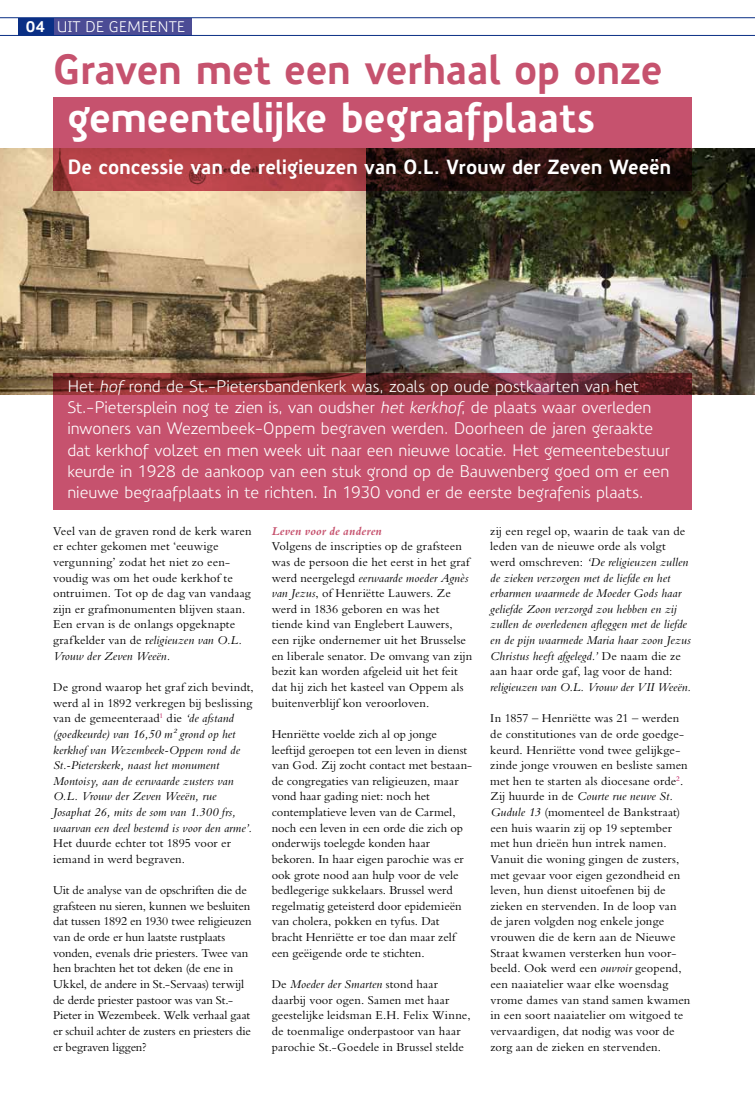
<style>
.page{position:relative;width:755px;height:1099px;background:#fff}
.page>*{position:absolute;margin:0;border:0;box-sizing:border-box;transform-origin:0 0}
.t1{font:700 41.25px "Precious Sans";letter-spacing:-.015em;color:#fff}
.t2{font:700 41.25px "Precious Sans";letter-spacing:-.02em;color:#c6526e}
.t3{font:700 20px "Precious Sans";letter-spacing:-.01em;color:#fff}
.t4{font:16.25px/21.2px "Precious Sans";letter-spacing:-.005em;color:#fff}
.t5{font:15px "Precious Sans";color:#fff}
.t6{font:12.5px/15.6px "Bembo Std";letter-spacing:.005em;color:#000}
.t7{font:italic 12.5px/15.6px "Bembo Std";letter-spacing:.01em;color:#000}
.t8{font:italic 700 12.5px "Bembo Std";letter-spacing:.01em;color:#c6526e}
.s1{font-weight:700}
.s2{font-style:italic}
.s3{font-style:normal}
</style>
<div class="page">
<div style="left:53px;top:18px;width:138px;height:17px;background:#4c4c95"></div>
<div style="left:18px;top:18px;width:35px;height:17px;background:#0a2f85"></div>
<hr style="left:0;top:18px;width:755px;height:1px;background:#0a2f85">
<hr style="left:0;top:35px;width:755px;height:1px;background:#0a2f85">
<img style="left:0;top:148px;width:366px;height:246px">
<img style="left:366px;top:148px;width:389px;height:246px">
<svg style="left:53px;top:97px;width:638px;height:94px;background:#9b3e4e"></svg>
<svg style="left:53px;top:373px;width:638px;height:136px;background:#b84b63"></svg>
<p class="t5" style="left:26px;top:17px;width:161px"><span class="s1">04</span> uit d e gemeente</p>
<h1 class="t2" style="left:53px;top:43px;width:611px">Graven met een verhaal op onze</h1>
<h1 class="t1" style="left:67px;top:91px;width:529px">gemeentelijke begraafplaats</h1>
<h2 class="t3" style="left:67px;top:154px;width:605px">De concessie van de religieuzen van O.L. Vrouw der Zeven Weeën</h2>
<p class="t4" style="left:67px;top:375px;width:604px">Het <span class="s2">hof</span> rond de St.-Pietersbandenkerk was, zoals op oude postkaarten van het St.-Pietersplein nog te zien is, van oudsher <span class="s2">het kerkhof</span>, de plaats waar overleden inwoners van Wezembeek-Oppem begraven werden. Doorheen de jaren geraakte dat kerkhof volzet en men week uit naar een nieuwe locatie. Het gemeentebestuur keurde in 1928 de aankoop van een stuk grond op de Bauwenberg goed om er een nieuwe begraafplaats in te richten. In 1930 vond er de eerste begrafenis plaats.</p>
<p class="t6" style="left:53px;top:522px;width:200px">Veel van de graven rond de kerk waren er echter gekomen met ‘eeuwige vergunning’ zodat het niet zo een&shy;voudig was om het oude kerkhof te ontruimen. Tot op de dag van vandaag zijn er grafmonumenten blijven staan.<br>Een ervan is de onlangs opgeknapte grafkelder van de r<span class="s2">eligieuzen van O.L.<br>Vrouw der Zeven Weeën.</span></p>
<p class="t7" style="left:53px;top:679px;width:202px"><span class="s3">De grond waarop het graf zich bevindt, werd al in 1892 verkregen bij beslissing van de gemeenteraad</span><sup>1</sup> <span class="s3">die</span> ‘de afstand (goedkeurde) van 16,50 m² grond op het kerkhof van Wezembeek-Oppem rond de St.-Pieterskerk, naast het monument Montoisy, aan de eerwaarde zusters van O.L. Vrouw der Zeven Weeën, rue Josaphat 26, mits de som van 1.300 frs, waarvan een deel bestemd is voor den arme’.</p>
<p class="t6" style="left:53px;top:835px;width:179px">Het duurde echter tot 1895 voor er iemand in werd begraven.</p>
<p class="t6" style="left:53px;top:882px;width:200px">Uit de analyse van de opschriften die de grafsteen nu sieren, kunnen we besluiten dat tussen 1892 en 1930 twee religieuzen van de orde er hun laatste rustplaats vonden, evenals drie priesters. Twee van hen brachten het tot deken (de ene in Ukkel, de andere in St.-Servaas) terwijl de derde priester pastoor was van St.- Pieter in Wezembeek. Welk verhaal gaat er schuil achter de zusters en priesters die er begraven liggen?</p>
<p class="t8" style="left:272px;top:524px;width:112px">Leven voor de anderen</p>
<p class="t6" style="left:272px;top:538px;width:202px">Volgens de inscripties op de grafsteen was de persoon die het eerst in het graf werd neergelegd <span class="s2">eerwaarde moeder Agnès van Jezus</span>, of Henriëtte Lauwers. Ze werd in 1836 geboren en was het tiende kind van Englebert Lauwers, een rijke ondernemer uit het Brusselse en liberale senator. De omvang van zijn bezit kan worden afgeleid uit het feit dat hij zich het kasteel van Oppem als buitenverblijf kon veroorloven.</p>
<p class="t6" style="left:272px;top:726px;width:202px">Henriëtte voelde zich al op jonge leeftijd geroepen tot een leven in dienst van God. Zij zocht contact met bestaan&shy;de congregaties van religieuzen, maar vond haar gading niet: noch het contemplatieve leven van de Carmel, noch een leven in een orde die zich op onderwijs toelegde konden haar bekoren. In haar eigen parochie was er ook grote nood aan hulp voor de vele bedlegerige sukkelaars. Brussel werd regelmatig geteisterd door epidemieën van cholera, pokken en tyfus. Dat bracht Henriëtte er toe dan maar zelf een geëigende orde te stichten.</p>
<p class="t6" style="left:272px;top:976px;width:200px">De <span class="s2">Moeder der Smarten</span> stond haar daarbij voor ogen. Samen met haar geestelijke leidsman E.H. Felix Winne, de toenmalige onderpastoor van haar parochie St.-Goedele in Brussel stelde</p>
<p class="t7" style="left:490px;top:522px;width:202px"><span class="s3">zij een regel op, waarin de taak van de leden van de nieuwe orde als volgt werd omschreven:</span> ‘De religieuzen zullen de zieken verzorgen met de liefde en het erbarmen waarmede de Moeder Gods haar geliefde Zoon verzorgd zou hebben en zij zullen de overledenen afleggen met de liefde en de pijn waarmede Maria haar zoon Jezus Christus heeft afgelegd.’ <span class="s3">De naam die ze aan haar orde gaf, lag voor de hand:</span></p>
<p class="t7" style="left:490px;top:679px;width:202px">religieuzen van O.L. Vrouw der VII Weeën.</p>
<p class="t6" style="left:490px;top:710px;width:202px">In 1857 – Henriëtte was 21 – werden de constitutiones van de orde goedge&shy;keurd. Henriëtte vond twee gelijkge&shy;zinde jonge vrouwen en besliste samen met hen te starten als diocesane orde<sup>2</sup>.<br>Zij huurde in de <span class="s2">Courte rue neuve St.<br>Gudule 13</span> (momenteel de Bankstraat) een huis waarin zij op 19 september met hun drieën hun intrek namen.<br>Vanuit die woning gingen de zusters, met gevaar voor eigen gezondheid en leven, hun dienst uitoefenen bij de zieken en stervenden. In de loop van de jaren volgden nog enkele jonge vrouwen die de kern aan de Nieuwe Straat kwamen versterken hun voor&shy;beeld. Ook werd een <span class="s2">ouvroir</span> geopend, een naaiatelier waar elke woensdag vrome dames van stand samen kwamen in een soort naaiatelier om witgoed te vervaardigen, dat nodig was voor de zorg aan de zieken en stervenden.</p>
</div>
